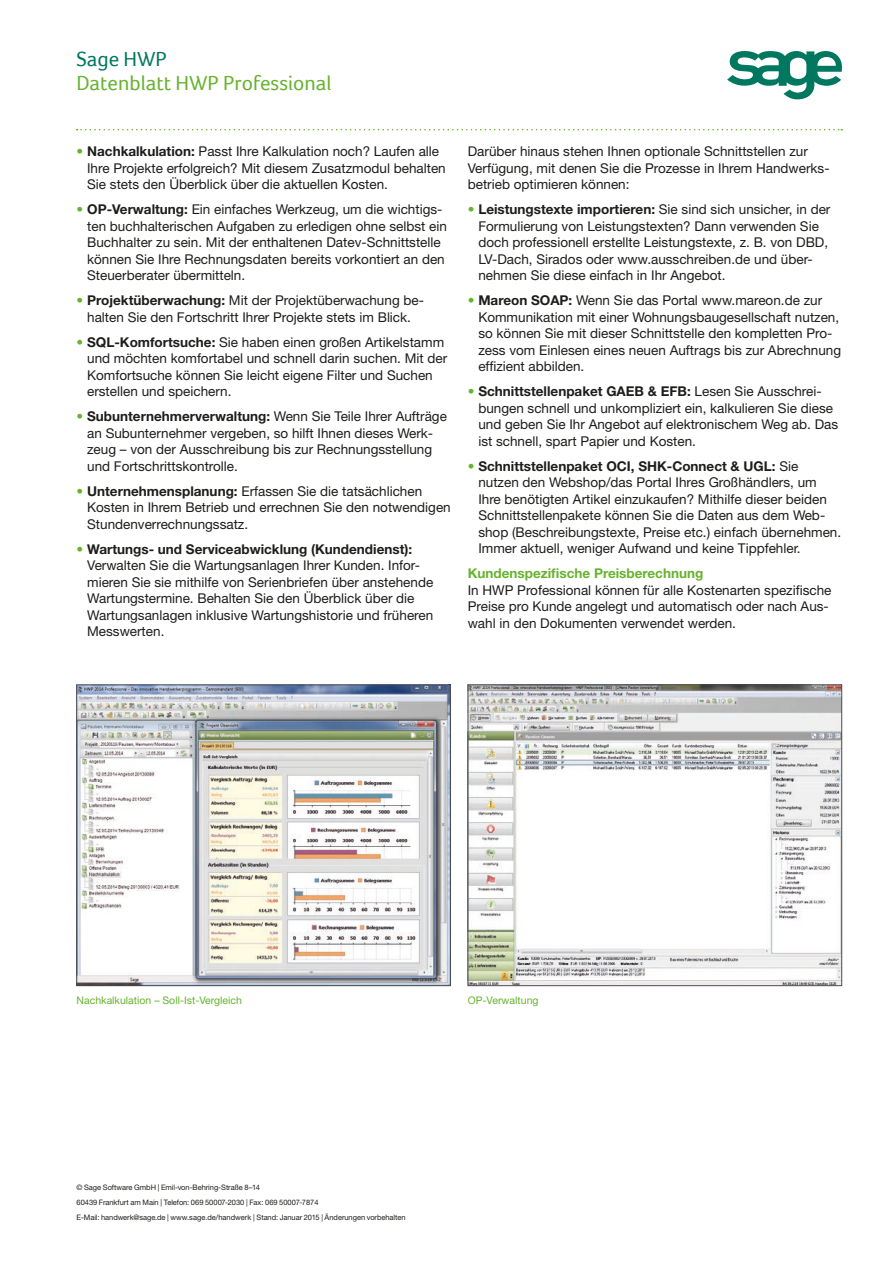
<style>
.page{position:relative;width:893px;height:1263px;background:#fff}
.page>*{position:absolute;margin:0;border:0;box-sizing:border-box;transform-origin:0 0}
.t1{font:21px "Foco";color:#66b32e}
.t2{font:21px "Foco";color:#007860}
.t3{font:13.5px/16.5px "Helvetica Neue LT Std";color:#1d1d1b}
.t4{font:700 13.5px "Helvetica Neue LT Std";color:#66b32e}
.t5{font:10.5px "Helvetica Neue LT Std";color:#66b32e}
.t6{font:7.5px/15px "Helvetica Neue LT Std";letter-spacing:-.005em;color:#1d1d1b}
.s1{color:#66b32e}
.s2{font-weight:700}
</style>
<div class="page">
<svg style="left:727px;top:51px;width:115px;height:48px"></svg>
<svg style="left:77px;top:129px;width:765px;height:1px"></svg>
<img style="left:79px;top:687px;width:370px;height:297px">
<div style="left:77px;top:685px;width:374px;height:301px;border:1px solid #484c54"></div>
<img style="left:470px;top:687px;width:370px;height:297px">
<div style="left:468px;top:685px;width:374px;height:301px;border:1px solid #484c54"></div>
<h1 class="t2" style="left:77px;top:47px;width:92px">Sage HWP</h1>
<h1 class="t1" style="left:77px;top:71px;width:256px">Datenblatt HWP Professional</h1>
<p class="t3" style="left:87px;top:143px;width:360px;text-indent:-11px"><span class="s1">•</span> <span class="s2">Nachkalkulation:</span> Passt Ihre Kalkulation noch? Laufen alle<br>Ihre Projekte erfolgreich? Mit diesem Zusatzmodul behalten<br>Sie stets den Überblick über die aktuellen Kosten.</p>
<p class="t3" style="left:87px;top:201px;width:361px;text-indent:-11px"><span class="s1">•</span> <span class="s2">OP-Verwaltung:</span> Ein einfaches Werkzeug, um die wichtigs&shy;ten buchhalterischen Aufgaben zu erledigen ohne selbst ein Buchhalter zu sein. Mit der enthaltenen Datev-Schnittstelle können Sie Ihre Rechnungsdaten bereits vorkontiert an den Steuerberater übermitteln.</p>
<p class="t3" style="left:77px;top:292px;width:348px;text-align:center"><span class="s1">•</span> <span class="s2">Projektüberwachung:</span> Mit der Projektüberwachung be&shy;halten Sie den Fortschritt Ihrer Projekte stets im Blick.</p>
<p class="t3" style="left:87px;top:334px;width:362px;text-indent:-11px"><span class="s1">•</span> <span class="s2">SQL-Komfortsuche:</span> Sie haben einen großen Artikelstamm und möchten komfortabel und schnell darin suchen. Mit der Komfortsuche können Sie leicht eigene Filter und Suchen erstellen und speichern.</p>
<p class="t3" style="left:87px;top:408px;width:361px;text-indent:-11px"><span class="s1">•</span> <span class="s2">Subunternehmerverwaltung:</span> Wenn Sie Teile Ihrer Aufträge an Subunternehmer vergeben, so hilft Ihnen dieses Werk&shy;zeug – von der Ausschreibung bis zur Rechnungsstellung und Fortschrittskontrolle.</p>
<p class="t3" style="left:87px;top:483px;width:365px;text-indent:-11px"><span class="s1">•</span> <span class="s2">Unternehmensplanung:</span> Erfassen Sie die tatsächlichen<br>Kosten in Ihrem Betrieb und errechnen Sie den notwendigen<br>Stundenverrechnungssatz.</p>
<p class="t3" style="left:87px;top:541px;width:348px;text-indent:-11px"><span class="s1">•</span> <span class="s2">Wartungs- und Serviceabwicklung (Kundendienst):<br></span>Verwalten Sie die Wartungsanlagen Ihrer Kunden. Infor&shy;mieren Sie sie mithilfe von Serienbriefen über anstehende Wartungstermine. Behalten Sie den Überblick über die Wartungsanlagen inklusive Wartungshistorie und früheren Messwerten.</p>
<p class="t3" style="left:468px;top:143px;width:362px">Darüber hinaus stehen Ihnen optionale Schnittstellen zur<br>Verfügung, mit denen Sie die Prozesse in Ihrem Handwerks&shy;betrieb optimieren können:</p>
<p class="t3" style="left:478px;top:201px;width:354px;text-indent:-11px"><span class="s1">•</span> <span class="s2">Leistungstexte importieren:</span> Sie sind sich unsicher, in der Formulierung von Leistungstexten? Dann verwenden Sie doch professionell erstellte Leistungstexte, z. B. von DBD, LV-Dach, Sirados oder www.ausschreiben.de und über&shy;nehmen Sie diese einfach in Ihr Angebot.</p>
<p class="t3" style="left:478px;top:292px;width:364px;text-indent:-11px"><span class="s1">•</span> <span class="s2">Mareon SOAP:</span> Wenn Sie das Portal www.mareon.de zur Kommunikation mit einer Wohnungsbaugesellschaft nutzen, so können Sie mit dieser Schnittstelle den kompletten Pro&shy;zess vom Einlesen eines neuen Auftrags bis zur Abrechnung effizient abbilden.</p>
<p class="t3" style="left:478px;top:383px;width:361px;text-indent:-11px"><span class="s1">•</span> <span class="s2">Schnittstellenpaket GAEB &amp; EFB:</span> Lesen Sie Ausschrei&shy;bungen schnell und unkompliziert ein, kalkulieren Sie diese und geben Sie Ihr Angebot auf elektronischem Weg ab. Das ist schnell, spart Papier und Kosten.</p>
<p class="t3" style="left:478px;top:458px;width:364px;text-indent:-11px"><span class="s1">•</span> <span class="s2">Schnittstellenpaket OCI, SHK-Connect &amp; UGL:</span> Sie nutzen den Webshop/das Portal Ihres Großhändlers, um Ihre benötigten Artikel einzukaufen? Mithilfe dieser beiden Schnittstellenpakete können Sie die Daten aus dem Web&shy;shop (Beschreibungstexte, Preise etc.) einfach übernehmen.<br>Immer aktuell, weniger Aufwand und keine Tippfehler.</p>
<p class="t4" style="left:468px;top:565px;width:237px">Kundenspezifische Preisberechnung</p>
<p class="t3" style="left:468px;top:581px;width:365px">In HWP Professional können für alle Kostenarten spezifische<br>Preise pro Kunde angelegt und automatisch oder nach Aus&shy;wahl in den Dokumenten verwendet werden.</p>
<p class="t5" style="left:77px;top:994px;width:167px">Nachkalkulation – Soll-Ist-Vergleich</p>
<p class="t5" style="left:468px;top:994px;width:72px">OP-Verwaltung</p>
<p class="t6" style="left:77px;top:1180px;width:331px">© Sage Software GmbH | Emil-von-Behring-Straße 8–14<br>60439 Frankfurt am Main | Telefon: 069 50007-2030 | Fax: 069 50007-7874<br>E-Mail: handwerk@sage.de | www.sage.de/handwerk | Stand: Januar 2015 | Änderungen vorbehalten</p>
</div>
